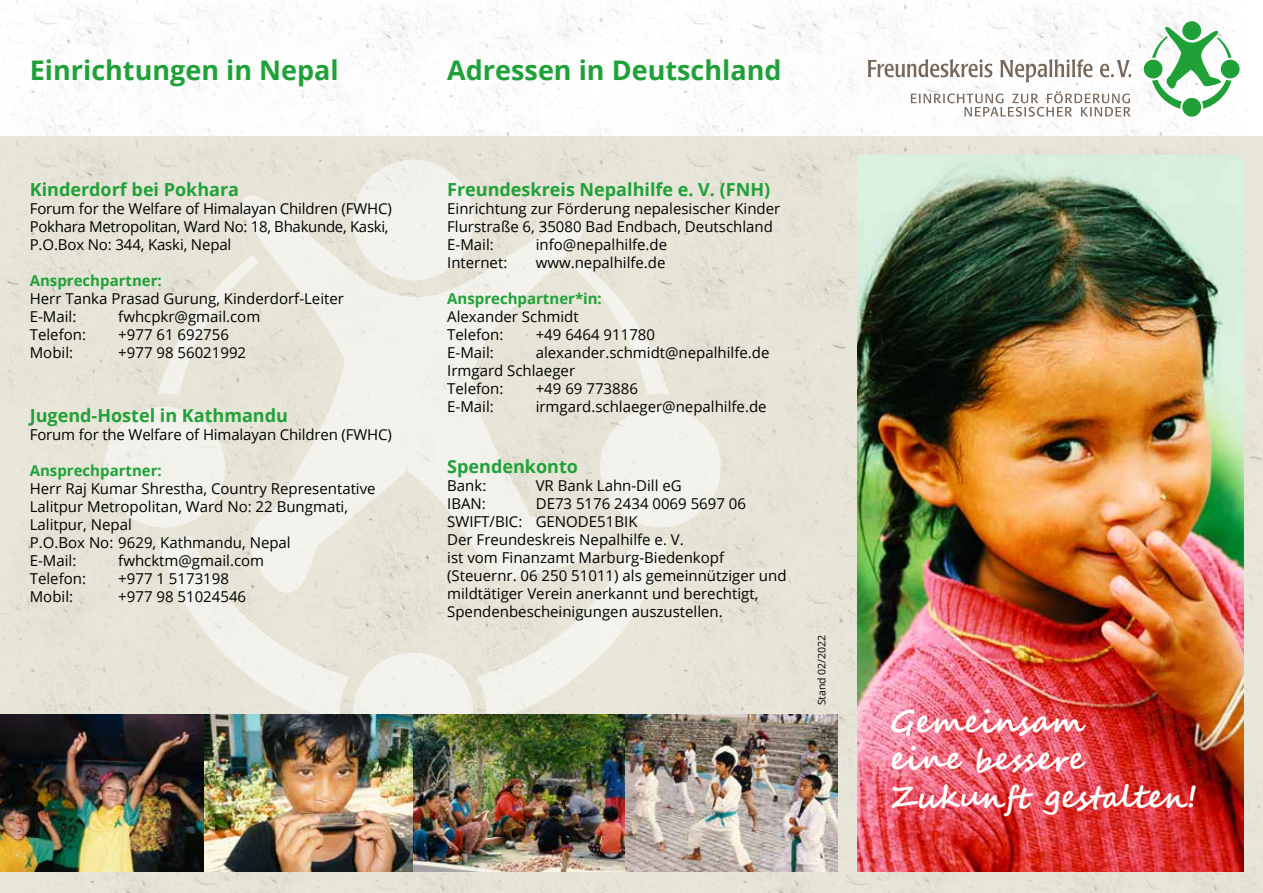
<style>
.page{position:relative;width:1263px;height:893px;background:#fff}
.page>*{position:absolute;margin:0;border:0;box-sizing:border-box;transform-origin:0 0}
.t1{font:700 31.5px/37.8px "Segoe Script";color:#fff}
.t2{font:700 27px "Open Sans";color:#1fa138}
.t3{font:700 18px "Open Sans";color:#1fa138}
.t4{font:15px/18px "Open Sans";color:#000}
.t5{font:700 15px "Open Sans";color:#1fa138}
.t6{font:10.5px "Open Sans";color:#000}
</style>
<div class="page">
<img style="left:0;top:0;width:1263px;height:893px">
<svg style="left:867px;top:59px;width:125px;height:18px"></svg>
<svg style="left:1000px;top:59px;width:92px;height:23px"></svg>
<svg style="left:1100px;top:60px;width:31px;height:17px"></svg>
<svg style="left:1144px;top:21px;width:95px;height:96px"></svg>
<svg style="left:911px;top:91px;width:219px;height:26px"></svg>
<svg style="left:104px;top:160px;width:617px;height:554px;background:#eae8de"></svg>
<img style="left:858px;top:155px;width:385px;height:717px">
<img style="left:0;top:714px;width:838px;height:158px">
<h2 class="t2" style="left:30px;top:51px;width:310px">Einrichtungen in Nepal</h2>
<p class="t3" style="left:30px;top:176px;width:211px">Kinderdorf bei Pokhara</p>
<p class="t4" style="left:30px;top:199px;width:364px">Forum for the Welfare of Himalayan Children (FWHC)<br>Pokhara Metropolitan, Ward No: 18, Bhakunde, Kaski,<br>P.O.Box No: 344, Kaski, Nepal</p>
<p class="t5" style="left:30px;top:270px;width:134px">Ansprechpartner:</p>
<p class="t4" style="left:30px;top:289px;width:316px">Herr Tanka Prasad Gurung, Kinderdorf-Leiter<br>E-Mail:</p>
<p class="t4" style="left:118px;top:307px;width:144px">fwhcpkr@gmail.com</p>
<p class="t4" style="left:30px;top:325px;width:58px">Telefon:</p>
<p class="t4" style="left:118px;top:325px;width:112px">+977 61 692756</p>
<p class="t4" style="left:30px;top:343px;width:45px">Mobil:</p>
<p class="t4" style="left:118px;top:343px;width:129px">+977 98 56021992</p>
<p class="t3" style="left:30px;top:403px;width:260px">Jugend-Hostel in Kathmandu</p>
<p class="t4" style="left:30px;top:426px;width:364px">Forum for the Welfare of Himalayan Children (FWHC)</p>
<p class="t5" style="left:30px;top:460px;width:134px">Ansprechpartner:</p>
<p class="t4" style="left:30px;top:480px;width:347px">Herr Raj Kumar Shrestha, Country Representative<br>Lalitpur Metropolitan, Ward No: 22 Bungmati,<br>Lalitpur, Nepal<br>P.O.Box No: 9629, Kathmandu, Nepal<br>E-Mail:</p>
<p class="t4" style="left:118px;top:552px;width:147px">fwhcktm@gmail.com</p>
<p class="t4" style="left:30px;top:570px;width:58px">Telefon:</p>
<p class="t4" style="left:118px;top:570px;width:112px">+977 1 5173198</p>
<p class="t4" style="left:30px;top:588px;width:45px">Mobil:</p>
<p class="t4" style="left:118px;top:588px;width:129px">+977 98 51024546</p>
<h2 class="t2" style="left:447px;top:51px;width:336px">Adressen in Deutschland</h2>
<p class="t3" style="left:447px;top:176px;width:324px">Freundeskreis Nepalhilfe e. V. (FNH)</p>
<p class="t4" style="left:447px;top:199px;width:335px">Einrichtung zur Förderung nepalesischer Kinder<br>Flurstraße 6, 35080 Bad Endbach, Deutschland<br>E-Mail:</p>
<p class="t4" style="left:536px;top:235px;width:133px">info@nepalhilfe.de</p>
<p class="t4" style="left:447px;top:253px;width:62px">Internet:</p>
<p class="t4" style="left:536px;top:253px;width:131px">www.nepalhilfe.de</p>
<p class="t5" style="left:447px;top:288px;width:156px">Ansprechpartner*in:</p>
<p class="t4" style="left:447px;top:307px;width:133px">Alexander Schmidt<br>Telefon:</p>
<p class="t4" style="left:536px;top:325px;width:121px">+49 6464 911780</p>
<p class="t4" style="left:447px;top:343px;width:324px;text-indent:88px">alexander.schmidt@nepalhilfe.de<br>Irmgard Schlaeger<br>Telefon:</p>
<p class="t4" style="left:447px;top:343px;width:48px">E-Mail:</p>
<p class="t4" style="left:536px;top:379px;width:104px">+49 69 773886</p>
<p class="t4" style="left:447px;top:397px;width:48px">E-Mail:</p>
<p class="t4" style="left:536px;top:397px;width:232px">irmgard.schlaeger@nepalhilfe.de</p>
<p class="t3" style="left:447px;top:454px;width:132px">Spendenkonto</p>
<p class="t4" style="left:447px;top:476px;width:41px">Bank:</p>
<p class="t4" style="left:536px;top:476px;width:148px">VR Bank Lahn-Dill eG</p>
<p class="t4" style="left:447px;top:494px;width:40px">IBAN:</p>
<p class="t4" style="left:447px;top:494px;width:341px;text-indent:88px">DE73 5176 2434 0069 5697 06<br>SWIFT/BIC: GENODE51BIK<br>Der Freundeskreis Nepalhilfe e. V.<br>ist vom Finanzamt Marburg-Biedenkopf (Steuernr. 06 250 51011) als gemeinnütziger und mildtätiger Verein anerkannt und berechtigt, Spendenbescheinigungen auszustellen.</p>
<p class="t6" style="left:814px;top:705px;width:72px;rotate:-90deg">Stand 02/2022</p>
<h1 class="t1" style="left:890px;top:703px;width:309px">Gemeinsam<br>eine bessere<br>Zukunft gestalten!</h1>
</div>
